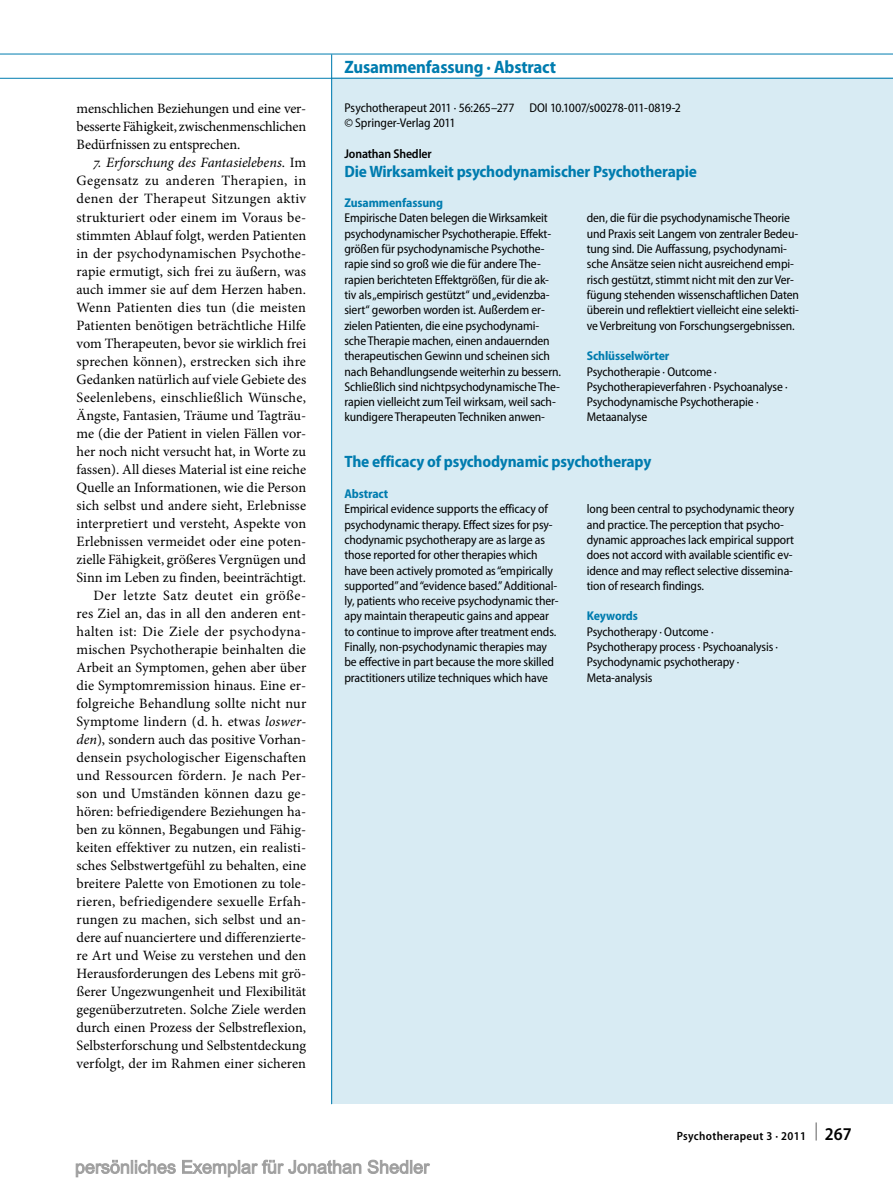
<style>
.page{position:relative;width:893px;height:1187px;background:#fff}
.page>*{position:absolute;margin:0;border:0;box-sizing:border-box;transform-origin:0 0}
.t1{font:700 semi-condensed 18px "Myriad Pro";letter-spacing:-.01em;color:#007caf}
.t2{font:700 semi-condensed 16.5px "Myriad Pro";letter-spacing:-.01em;color:#007caf}
.t3{font:14.25px/18px "Minion Pro";letter-spacing:.005em;color:#000;text-align:justify}
.t4{font:semi-condensed 12.75px/15.3px "Myriad Pro";letter-spacing:-.01em;color:#000}
.t5{font:700 semi-condensed 12.75px "Myriad Pro";letter-spacing:-.01em;color:#007caf}
.t6{font:600 semi-condensed 12.75px "Myriad Pro";letter-spacing:-.01em;color:#000}
.t7{font:600 semi-condensed 12px "Myriad Pro";letter-spacing:.03em;color:#000}
.s1{font-style:italic}
.s2{font-size:18px}
</style>
<div class="page">
<div style="left:332px;top:78px;width:561px;height:1025px;background:#d8ebf3"></div>
<hr style="left:331px;top:54px;width:1px;height:1049px;background:#007caf">
<hr style="left:0;top:54px;width:893px;height:1px;background:#007caf">
<hr style="left:0;top:78px;width:893px;height:1px;background:#007caf">
<svg style="left:75px;top:1159px;width:355px;height:18px"></svg>
<p class="t3" style="left:77px;top:100px;width:231px">menschlichen Beziehungen und eine ver&shy;besserte Fähigkeit, zwischenmenschlichen Bedürfnissen zu entsprechen.</p>
<p class="t3" style="left:77px;top:154px;width:231px;text-align:right"><span class="s1">7. Erforschung des Fantasielebens</span>. Im Gegensatz zu anderen Therapien, in denen der Therapeut Sitzungen aktiv strukturiert oder einem im Voraus be&shy;stimmten Ablauf folgt, werden Patienten in der psychodynamischen Psychothe&shy;rapie ermutigt, sich frei zu äußern, was auch immer sie auf dem Herzen haben.<br>Wenn Patienten dies tun (die meisten Patienten benötigen beträchtliche Hilfe vom Therapeuten, bevor sie wirklich frei sprechen können), erstrecken sich ihre Gedanken natürlich auf viele Gebiete des Seelenlebens, einschließlich Wünsche, Ängste, Fantasien, Träume und Tagträu&shy;me (die der Patient in vielen Fällen vor&shy;her noch nicht versucht hat, in Worte zu fassen). All dieses Material ist eine reiche Quelle an Informationen, wie die Person sich selbst und andere sieht, Erlebnisse interpretiert und versteht, Aspekte von Erlebnissen vermeidet oder eine poten&shy;zielle Fähigkeit, größeres Vergnügen und Sinn im Leben zu finden, beeinträchtigt.<br>Der letzte Satz deutet ein größe&shy;res Ziel an, das in all den anderen ent&shy;halten ist: Die Ziele der psychodyna&shy;mischen Psychotherapie beinhalten die Arbeit an Symptomen, gehen aber über die Symptomremission hinaus. Eine er&shy;folgreiche Behandlung sollte nicht nur Symptome lindern (d. h. etwas <span class="s1">loswer&shy;den</span>), sondern auch das positive Vorhan&shy;densein psychologischer Eigenschaften und Ressourcen fördern. Je nach Per&shy;son und Umständen können dazu ge&shy;hören: befriedigendere Beziehungen ha&shy;ben zu können, Begabungen und Fähig&shy;keiten effektiver zu nutzen, ein realisti&shy;sches Selbstwertgefühl zu behalten, eine breitere Palette von Emotionen zu tole&shy;rieren, befriedigendere sexuelle Erfah&shy;rungen zu machen, sich selbst und an&shy;dere auf nuanciertere und differenzierte&shy;re Art und Weise zu verstehen und den Herausforderungen des Lebens mit grö&shy;ßerer Ungezwungenheit und Flexibilität gegenüberzutreten. Solche Ziele werden durch einen Prozess der Selbstreflexion, Selbsterforschung und Selbstentdeckung verfolgt, der im Rahmen einer sicheren</p>
<p class="t1" style="left:344px;top:57px;width:213px">Zusammenfassung · Abstract</p>
<p class="t4" style="left:344px;top:100px;width:338px">Psychotherapeut 2011 · 56:265–277 DOI 10.1007/s00278-011-0819-2 © Springer-Verlag 2011</p>
<p class="t6" style="left:344px;top:147px;width:89px">Jonathan Shedler</p>
<p class="t2" style="left:344px;top:162px;width:354px">Die Wirksamkeit psychodynamischer Psychotherapie</p>
<p class="t5" style="left:344px;top:196px;width:100px">Zusammenfassung</p>
<p class="t4" style="left:344px;top:211px;width:218px">Empirische Daten belegen dieWirksamkeit psychodynamischer Psychotherapie. Effekt&shy;größen für psychodynamische Psychothe&shy;rapie sind so groß wie die für andere The&shy;rapien berichteten Effektgrößen, für die ak&shy;tiv als„empirisch gestützt“ und„evidenzba&shy;siert“ geworben worden ist. Außerdem er&shy;zielen Patienten, die eine psychodynami&shy;sche Therapie machen, einen andauernden therapeutischen Gewinn und scheinen sich nach Behandlungsende weiterhin zu bessern.<br>Schließlich sind nichtpsychodynamische The&shy;rapien vielleicht zumTeil wirksam, weil sach&shy;kundigere Therapeuten Techniken anwen-</p>
<p class="t4" style="left:587px;top:211px;width:214px">den, die für die psychodynamische Theorie und Praxis seit Langem von zentraler Bedeu&shy;tung sind. Die Auffassung, psychodynami&shy;sche Ansätze seien nicht ausreichend empi&shy;risch gestützt, stimmt nicht mit den zur Ver&shy;fügung stehenden wissenschaftlichen Daten überein und reflektiert vielleicht eine selekti&shy;ve Verbreitung von Forschungsergebnissen.</p>
<p class="t5" style="left:587px;top:349px;width:84px">Schlüsselwörter</p>
<p class="t4" style="left:587px;top:364px;width:202px">Psychotherapie · Outcome ·<br>Psychotherapieverfahren · Psychoanalyse ·<br>Psychodynamische Psychotherapie ·<br>Metaanalyse</p>
<p class="t2" style="left:344px;top:452px;width:308px">The efficacy of psychodynamic psychotherapy</p>
<p class="t5" style="left:344px;top:486px;width:45px">Abstract</p>
<p class="t4" style="left:344px;top:501px;width:216px">Empirical evidence supports the efficacy of psychodynamic therapy. Effect sizes for psy&shy;chodynamic psychotherapy are as large as those reported for other therapies which have been actively promoted as“empirically supported”and“evidence based.”Additional&shy;ly, patients who receive psychodynamic ther&shy;apy maintain therapeutic gains and appear to continue to improve after treatment ends.<br>Finally, non-psychodynamic therapies may be effective in part because the more skilled practitioners utilize techniques which have</p>
<p class="t4" style="left:587px;top:501px;width:209px">long been central to psychodynamic theory and practice. The perception that psycho&shy;dynamic approaches lack empirical support does not accord with available scientific ev&shy;idence and may reflect selective dissemina&shy;tion of research findings.</p>
<p class="t5" style="left:587px;top:609px;width:53px">Keywords</p>
<p class="t4" style="left:587px;top:624px;width:193px">Psychotherapy · Outcome ·<br>Psychotherapy process · Psychoanalysis ·<br>Psychodynamic psychotherapy ·<br>Meta-analysis</p>
<p class="t7" style="left:677px;top:1129px;width:177px">Psychotherapeut 3 · 2011 <sup>|</sup> <span class="s2">267</span></p>
</div>
